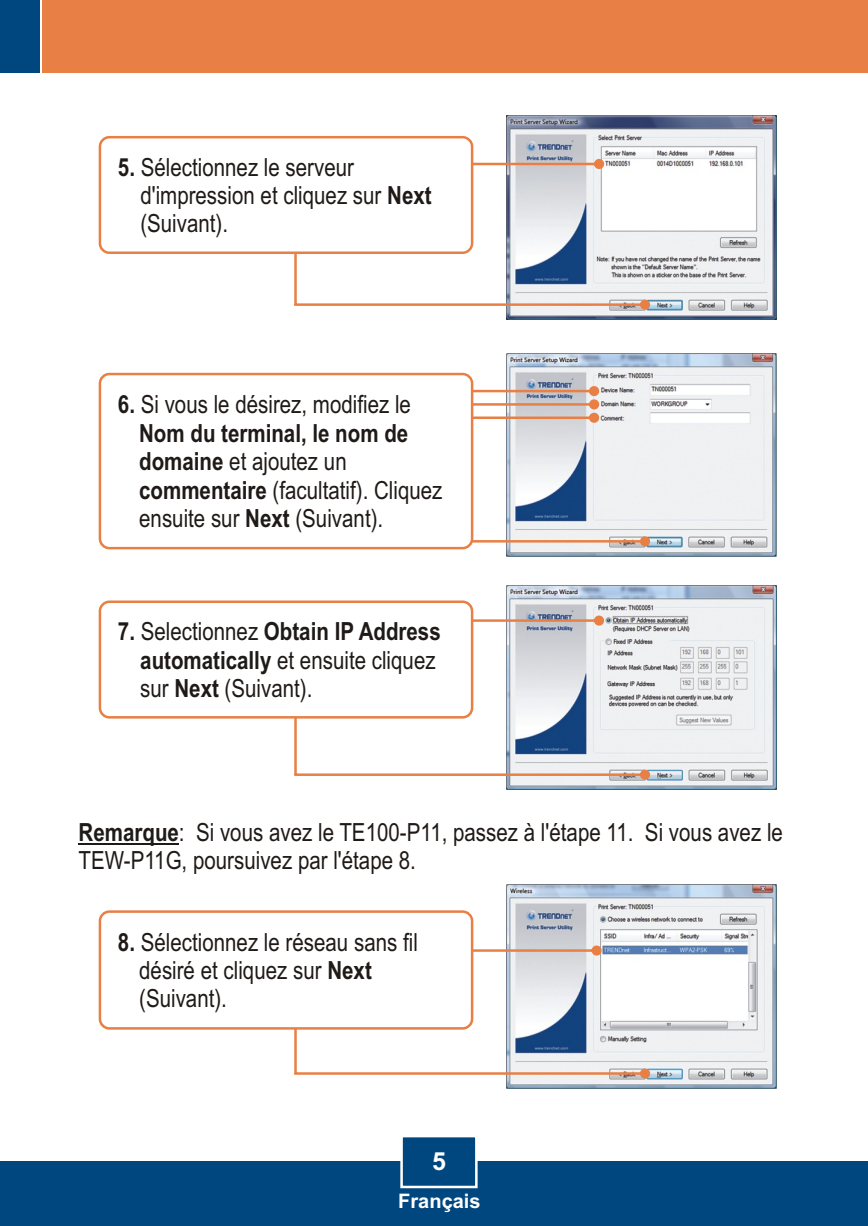
<style>
.page{position:relative;width:868px;height:1226px;background:#fff}
.page>*{position:absolute;margin:0;border:0;box-sizing:border-box;transform-origin:0 0}
.t1{font:25px/28.5px "Arial Narrow";color:#1f1a17}
.t2{font:700 25px "Arial";color:#fff}
.t3{font:700 20px "Arial";color:#fff}
.s1{font-weight:700}
</style>
<div class="page">
<div style="left:0;top:1161px;width:867px;height:65px;background:#004780"></div>
<div style="left:42px;top:0;width:825px;height:73px;background:#e88045"></div>
<div style="left:0;top:0;width:40px;height:73px;background:#004780"></div>
<svg style="left:400px;top:1137px;width:78px;height:52px"></svg>
<img style="left:506px;top:884px;width:270px;height:204px">
<img style="left:506px;top:585px;width:270px;height:205px">
<img style="left:506px;top:354px;width:270px;height:202px">
<img style="left:506px;top:115px;width:270px;height:205px">
<svg style="left:473px;top:615px;width:131px;height:10px"></svg>
<svg style="left:473px;top:945px;width:128px;height:10px"></svg>
<svg style="left:473px;top:386px;width:126px;height:37px"></svg>
<hr style="left:79px;top:843px;width:100px;height:1px;background:#1f1a17">
<svg style="left:473px;top:159px;width:131px;height:10px"></svg>
<svg style="left:294px;top:196px;width:355px;height:114px"></svg>
<svg style="left:472px;top:433px;width:177px;height:113px"></svg>
<svg style="left:294px;top:666px;width:355px;height:113px"></svg>
<svg style="left:294px;top:965px;width:355px;height:113px"></svg>
<div style="left:99px;top:136px;width:374px;height:118px;background:#fff;border:3px solid #e88045;border-radius:9px"></div>
<div style="left:99px;top:373px;width:374px;height:176px;background:#fff;border:3px solid #e88045;border-radius:9px"></div>
<div style="left:99px;top:910px;width:374px;height:119px;background:#fff;border:3px solid #e88045;border-radius:9px"></div>
<div style="left:99px;top:600px;width:374px;height:118px;background:#fff;border:3px solid #e88045;border-radius:9px"></div>
<p class="t1" style="left:140px;top:155px;width:293px;text-indent:-22px"><span class="s1">5.</span> Sélectionnez le serveur d'impression et cliquez sur <span class="s1">Next </span>(Suivant).</p>
<p class="t1" style="left:139px;top:392px;width:305px;text-indent:-21px"><span class="s1">6.</span> Si vous le désirez, modifiez le<br><span class="s1">Nom du terminal, le nom de domaine</span> et ajoutez un <span class="s1">commentaire</span> (facultatif). Cliquez ensuite sur <span class="s1">Next</span> (Suivant).</p>
<p class="t1" style="left:140px;top:619px;width:302px;text-indent:-22px"><span class="s1">7.</span> Selectionnez <span class="s1">Obtain IP Address automatically</span> et ensuite cliquez sur <span class="s1">Next</span> (Suivant).</p>
<p class="t1" style="left:79px;top:820px;width:705px"><span class="s1">Remarque</span>: Si vous avez le TE100-P11, passez à l'étape 11. Si vous avez le<br>TEW-P11G, poursuivez par l'étape 8.</p>
<p class="t1" style="left:139px;top:930px;width:280px;text-indent:-21px"><span class="s1">8.</span> Sélectionnez le réseau sans fil désiré et cliquez sur <span class="s1">Next </span>(Suivant).</p>
<p class="t2" style="left:432px;top:1151px;width:15px">5</p>
<p class="t3" style="left:398px;top:1193px;width:84px">Français</p>
</div>
